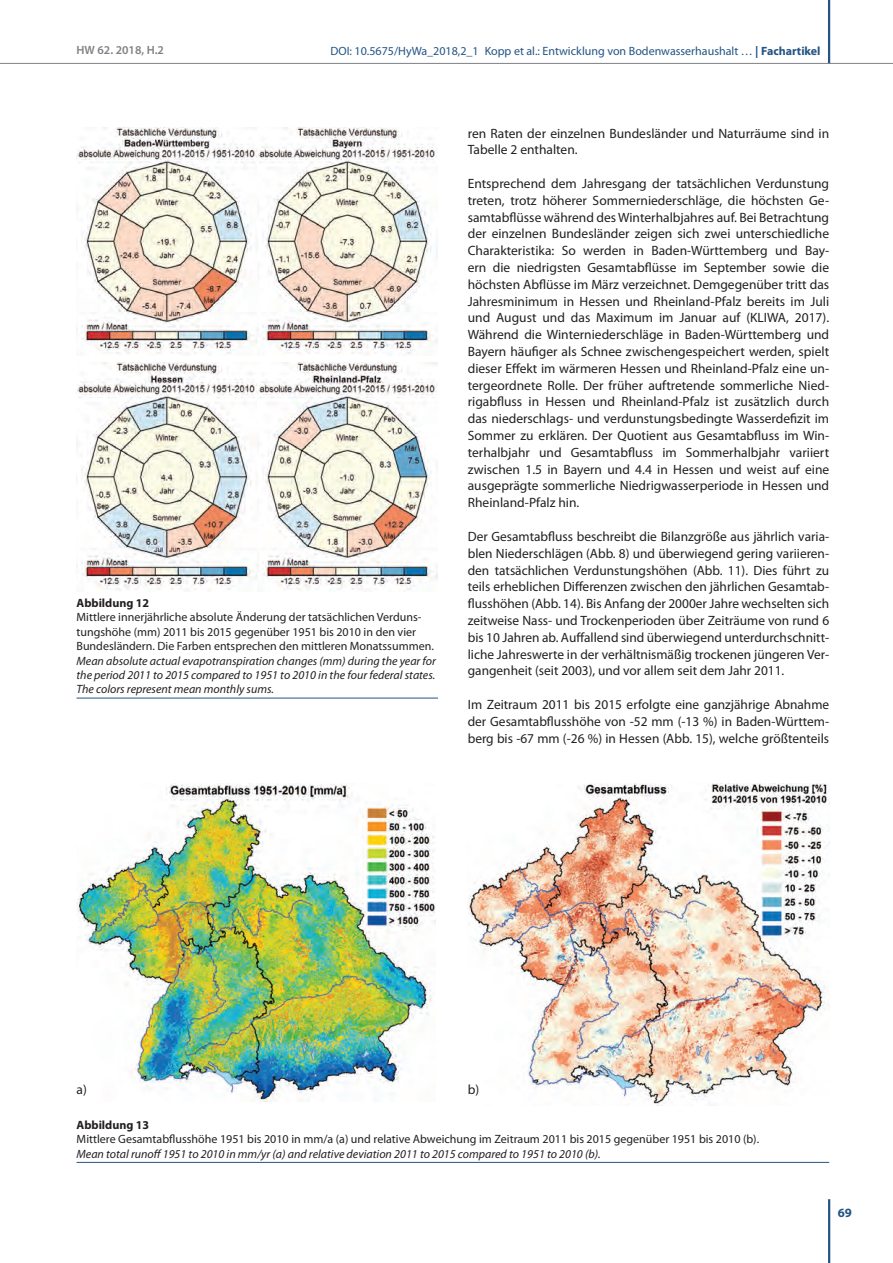
<style>
.page{position:relative;width:893px;height:1263px;background:#fff}
.page>*{position:absolute;margin:0;border:0;box-sizing:border-box;transform-origin:0 0}
.t1{font:13.5px/16.8px "Myriad Pro";color:#231f20;text-align:justify}
.t2{font:700 12.75px "Myriad Pro";color:#235484}
.t3{font:12px/14.4px "Myriad Pro";color:#231f20}
.t4{font:italic 12px/14.4px "Myriad Pro";color:#231f20;text-align:justify}
.t5{font:12px "Myriad Pro";color:#235484}
.t6{font:700 12px "Myriad Pro";color:#231f20}
.t7{font:600 12px "Myriad Pro";color:#808285}
.s1{font-weight:700}
</style>
<div class="page">
<hr style="left:828px;top:1199px;width:2px;height:64px;background:#235484">
<hr style="left:828px;top:0;width:2px;height:64px;background:#235484">
<hr style="left:0;top:63px;width:893px;height:1px;background:#808285">
<img style="left:77px;top:128px;width:361px;height:228px">
<hr style="left:77px;top:698px;width:361px;height:1px;background:#235484">
<img style="left:77px;top:363px;width:361px;height:228px">
<img style="left:77px;top:784px;width:359px;height:318px">
<hr style="left:77px;top:1162px;width:752px;height:1px;background:#235484">
<img style="left:468px;top:784px;width:361px;height:322px">
<p class="t7" style="left:77px;top:42px;width:89px">HW 62. 2018, H.2</p>
<p class="t5" style="left:330px;top:43px;width:492px">DOI: 10.5675/HyWa_2018,2_1 Kopp et al.: Entwicklung von Bodenwasserhaushalt … <span class="s1">| Fachartikel</span></p>
<p class="t6" style="left:77px;top:595px;width:74px">Abbildung 12</p>
<p class="t3" style="left:77px;top:610px;width:359px">Mittlere innerjährliche absolute Änderung der tatsächlichen Verduns&shy;tungshöhe (mm) 2011 bis 2015 gegenüber 1951 bis 2010 in den vier<br>Bundesländern. Die Farben entsprechen den mittleren Monatssummen.</p>
<p class="t4" style="left:77px;top:653px;width:361px">Mean absolute actual evapotranspiration changes (mm) during the year for the period 2011 to 2015 compared to 1951 to 2010 in the four federal states.<br>The colors represent mean monthly sums.</p>
<p class="t1" style="left:468px;top:125px;width:363px">ren Raten der einzelnen Bundesländer und Naturräume sind in<br>Tabelle 2 enthalten.</p>
<p class="t1" style="left:468px;top:175px;width:363px">Entsprechend dem Jahresgang der tatsächlichen Verdunstung treten, trotz höherer Sommerniederschläge, die höchsten Ge&shy;samtabflüsse während des Winterhalbjahres auf. Bei Betrachtung der einzelnen Bundesländer zeigen sich zwei unterschiedliche Charakteristika: So werden in Baden-Württemberg und Bay&shy;ern die niedrigsten Gesamtabflüsse im September sowie die höchsten Abflüsse im März verzeichnet. Demgegenüber tritt das Jahresminimum in Hessen und Rheinland-Pfalz bereits im Juli und August und das Maximum im Januar auf (KLIWA, 2017).<br>Während die Winterniederschläge in Baden-Württemberg und Bayern häufiger als Schnee zwischengespeichert werden, spielt dieser Effekt im wärmeren Hessen und Rheinland-Pfalz eine un&shy;tergeordnete Rolle. Der früher auftretende sommerliche Nied&shy;rigabfluss in Hessen und Rheinland-Pfalz ist zusätzlich durch das niederschlags- und verdunstungsbedingte Wasserdefizit im Sommer zu erklären. Der Quotient aus Gesamtabfluss im Win&shy;terhalbjahr und Gesamtabfluss im Sommerhalbjahr variiert zwischen 1.5 in Bayern und 4.4 in Hessen und weist auf eine ausgeprägte sommerliche Niedrigwasserperiode in Hessen und Rheinland-Pfalz hin.</p>
<p class="t1" style="left:468px;top:528px;width:363px">Der Gesamtabfluss beschreibt die Bilanzgröße aus jährlich varia&shy;blen Niederschlägen (Abb. 8) und überwiegend gering variieren&shy;den tatsächlichen Verdunstungshöhen (Abb. 11). Dies führt zu teils erheblichen Differenzen zwischen den jährlichen Gesamtab&shy;flusshöhen (Abb. 14). Bis Anfang der 2000er Jahre wechselten sich zeitweise Nass- und Trockenperioden über Zeiträume von rund 6 bis 10 Jahren ab. Auffallend sind überwiegend unterdurchschnitt&shy;liche Jahreswerte in der verhältnismäßig trockenen jüngeren Ver&shy;gangenheit (seit 2003), und vor allem seit dem Jahr 2011.</p>
<p class="t1" style="left:468px;top:696px;width:363px">Im Zeitraum 2011 bis 2015 erfolgte eine ganzjährige Abnahme der Gesamtabflusshöhe von -52 mm (-13 %) in Baden-Württem&shy;berg bis -67 mm (-26 %) in Hessen (Abb. 15), welche größtenteils</p>
<p class="t1" style="left:77px;top:1081px;width:12px">a)</p>
<p class="t1" style="left:468px;top:1081px;width:13px">b)</p>
<p class="t6" style="left:77px;top:1117px;width:74px">Abbildung 13</p>
<p class="t3" style="left:77px;top:1132px;width:684px">Mittlere Gesamtabflusshöhe 1951 bis 2010 in mm/a (a) und relative Abweichung im Zeitraum 2011 bis 2015 gegenüber 1951 bis 2010 (b).</p>
<p class="t4" style="left:77px;top:1146px;width:526px">Mean total runoff 1951 to 2010 in mm/yr (a) and relative deviation 2011 to 2015 compared to 1951 to 2010 (b).</p>
<p class="t2" style="left:838px;top:1205px;width:16px">69</p>
</div>
